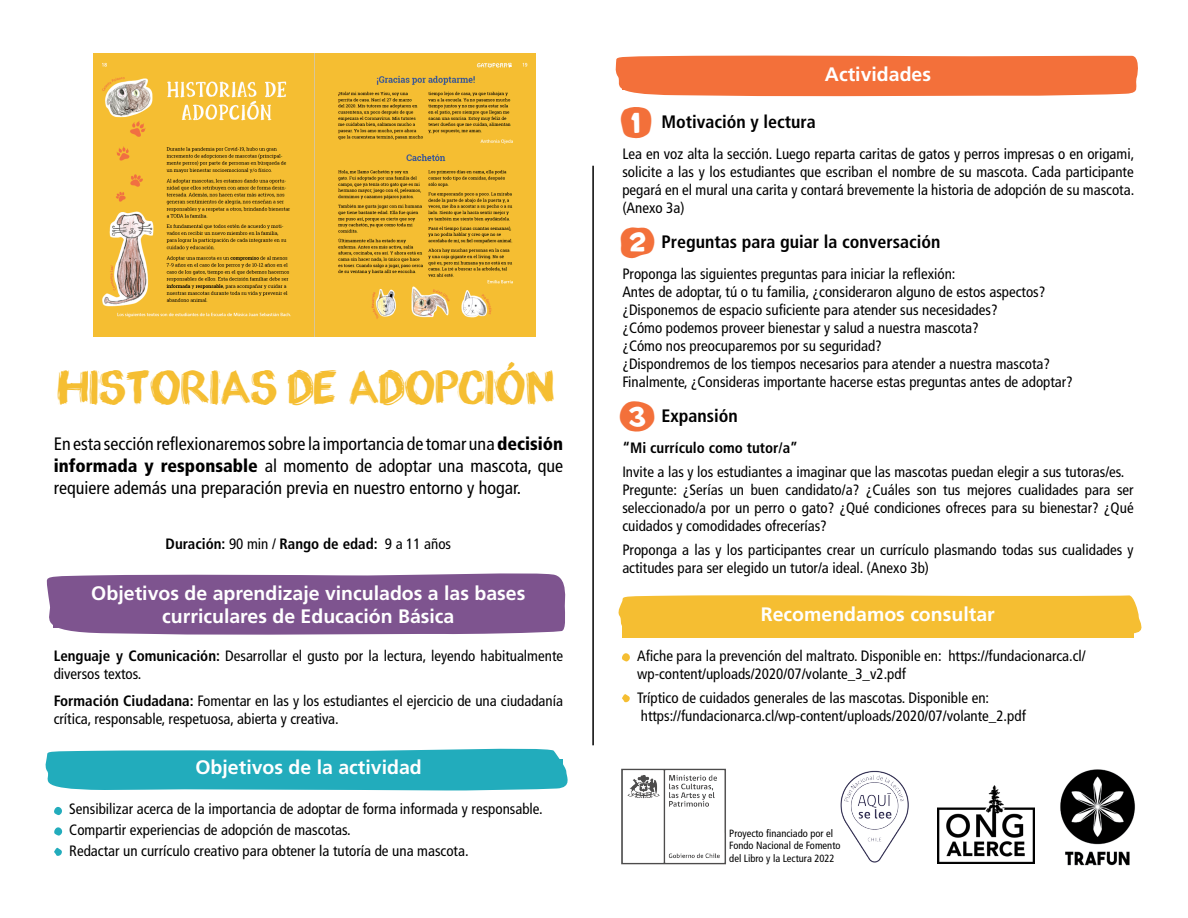
<style>
.page{position:relative;width:1188px;height:918px;background:#fff}
.page>*{position:absolute;margin:0;border:0;box-sizing:border-box;transform-origin:0 0}
.t1{font:43.5px "appopaint";color:#f5be32}
.t2{font:40.5px "Unround";color:#f3703a}
.t3{font:700 19.5px/22.5px "Frutiger LT Std";color:#fff;text-align:center}
.t4{font:condensed 18px/21.6px "Frutiger LT Std";color:#000;text-align:justify}
.t5{font:700 condensed 18px "Frutiger LT Std";color:#000}
.t6{font:condensed 15px/18px "Frutiger LT Std";color:#000}
.t7{font:700 condensed 15px "Frutiger LT Std";color:#000}
.t8{font:condensed 10.5px/12.6px "Frutiger LT Std";color:#000}
.s1{font-weight:900}
.s2{font-weight:400}
.s3{font-weight:700}
</style>
<div class="page">
<hr style="left:592px;top:166px;width:2px;height:579px;background:#000">
<svg style="left:46px;top:573px;width:520px;height:62px;background:#9572a3"></svg>
<div style="left:54px;top:586px;width:509px;height:42px;background:#7e548f"></div>
<svg style="left:45px;top:748px;width:523px;height:43px"></svg>
<div style="left:54px;top:760px;width:509px;height:23px;background:#22acbc"></div>
<svg style="left:54px;top:806px;width:8px;height:10px"></svg>
<svg style="left:54px;top:827px;width:9px;height:9px"></svg>
<svg style="left:54px;top:847px;width:8px;height:9px"></svg>
<svg style="left:615px;top:55px;width:523px;height:41px;background:#f47e4e"></svg>
<div style="left:622px;top:67px;width:512px;height:23px;background:#f3703a"></div>
<svg style="left:618px;top:595px;width:524px;height:39px;background:#f5c447"></svg>
<div style="left:622px;top:606px;width:512px;height:31px;background:#f5be32"></div>
<svg style="left:622px;top:653px;width:8px;height:9px"></svg>
<svg style="left:622px;top:694px;width:8px;height:8px"></svg>
<img style="left:840px;top:770px;width:69px;height:93px">
<img style="left:592px;top:725px;width:134px;height:140px">
<img style="left:937px;top:785px;width:98px;height:79px">
<img style="left:93px;top:54px;width:443px;height:283px">
<img style="left:1060px;top:769px;width:75px;height:97px">
<h1 class="t1" style="left:58px;top:360px;width:499px">HISTORIAS DE ADOPCIÓN</h1>
<p class="t4" style="left:54px;top:434px;width:511px">En esta sección reflexionaremos sobre la importancia de tomar una <span class="s1">decisión informada y responsable</span> al momento de adoptar una mascota, que requiere además una preparación previa en nuestro entorno y hogar.</p>
<p class="t7" style="left:166px;top:535px;width:287px">Duración: <span class="s2">90 min /</span> Rango de edad: <span class="s2">9 a 11 años</span></p>
<h3 class="t3" style="left:91px;top:582px;width:436px">Objetivos de aprendizaje vinculados a las bases curriculares de Educación Básica</h3>
<p class="t6" style="left:54px;top:647px;width:511px"><span class="s3">Lenguaje y Comunicación:</span> Desarrollar el gusto por la lectura, leyendo habitualmente diversos textos.</p>
<p class="t6" style="left:54px;top:692px;width:511px"><span class="s3">Formación Ciudadana:</span> Fomentar en las y los estudiantes el ejercicio de una ciudadanía crítica, responsable, respetuosa, abierta y creativa.</p>
<h3 class="t3" style="left:195px;top:756px;width:228px">Objetivos de la actividad</h3>
<p class="t6" style="left:69px;top:799px;width:475px;line-height:21px">Sensibilizar acerca de la importancia de adoptar de forma informada y responsable.<br>Compartir experiencias de adopción de mascotas.<br>Redactar un currículo creativo para obtener la tutoría de una mascota.</p>
<h3 class="t3" style="left:825px;top:63px;width:108px">Actividades</h3>
<h2 class="t2" style="left:621px;top:100px;width:33px">1</h2>
<p class="t5" style="left:662px;top:111px;width:156px">Motivación y lectura</p>
<p class="t6" style="left:622px;top:145px;width:513px;text-align:justify">Lea en voz alta la sección. Luego reparta caritas de gatos y perros impresas o en origami, solicite a las y los estudiantes que escriban el nombre de su mascota. Cada participante pegará en el mural una carita y contará brevemente la historia de adopción de su mascota. (Anexo 3a)</p>
<h2 class="t2" style="left:620px;top:221px;width:36px">2</h2>
<p class="t5" style="left:662px;top:231px;width:280px">Preguntas para guiar la conversación</p>
<p class="t6" style="left:622px;top:265px;width:452px">Proponga las siguientes preguntas para iniciar la reflexión:<br>Antes de adoptar, tú o tu familia, ¿consideraron alguno de estos aspectos? ¿Disponemos de espacio suficiente para atender sus necesidades?<br>¿Cómo podemos proveer bienestar y salud a nuestra mascota?<br>¿Cómo nos preocuparemos por su seguridad?<br>¿Dispondremos de los tiempos necesarios para atender a nuestra mascota?<br>Finalmente, ¿Consideras importante hacerse estas preguntas antes de adoptar?</p>
<h2 class="t2" style="left:620px;top:395px;width:37px">3</h2>
<p class="t5" style="left:662px;top:405px;width:78px">Expansión</p>
<p class="t7" style="left:622px;top:439px;width:177px">“Mi currículo como tutor/a”</p>
<p class="t6" style="left:622px;top:463px;width:513px">Invite a las y los estudiantes a imaginar que las mascotas puedan elegir a sus tutoras/es.<br>Pregunte: ¿Serías un buen candidato/a? ¿Cuáles son tus mejores cualidades para ser seleccionado/a por un perro o gato? ¿Qué condiciones ofreces para su bienestar? ¿Qué cuidados y comodidades ofrecerías?</p>
<p class="t6" style="left:622px;top:541px;width:513px">Proponga a las y los participantes crear un currículo plasmando todas sus cualidades y actitudes para ser elegido un tutor/a ideal. (Anexo 3b)</p>
<h3 class="t3" style="left:761px;top:603px;width:235px">Recomendamos consultar</h3>
<p class="t6" style="left:637px;top:647px;width:450px">Afiche para la prevención del maltrato. Disponible en: https://fundacionarca.cl/ wp-content/uploads/2020/07/volante_3_v2.pdf</p>
<p class="t6" style="left:637px;top:689px;width:390px">Tríptico de cuidados generales de las mascotas. Disponible en: https://fundacionarca.cl/wp-content/uploads/2020/07/volante_2.pdf</p>
<p class="t8" style="left:729px;top:827px;width:113px">Proyecto financiado por el<br>Fondo Nacional de Fomento del Libro y la Lectura 2022</p>
</div>
